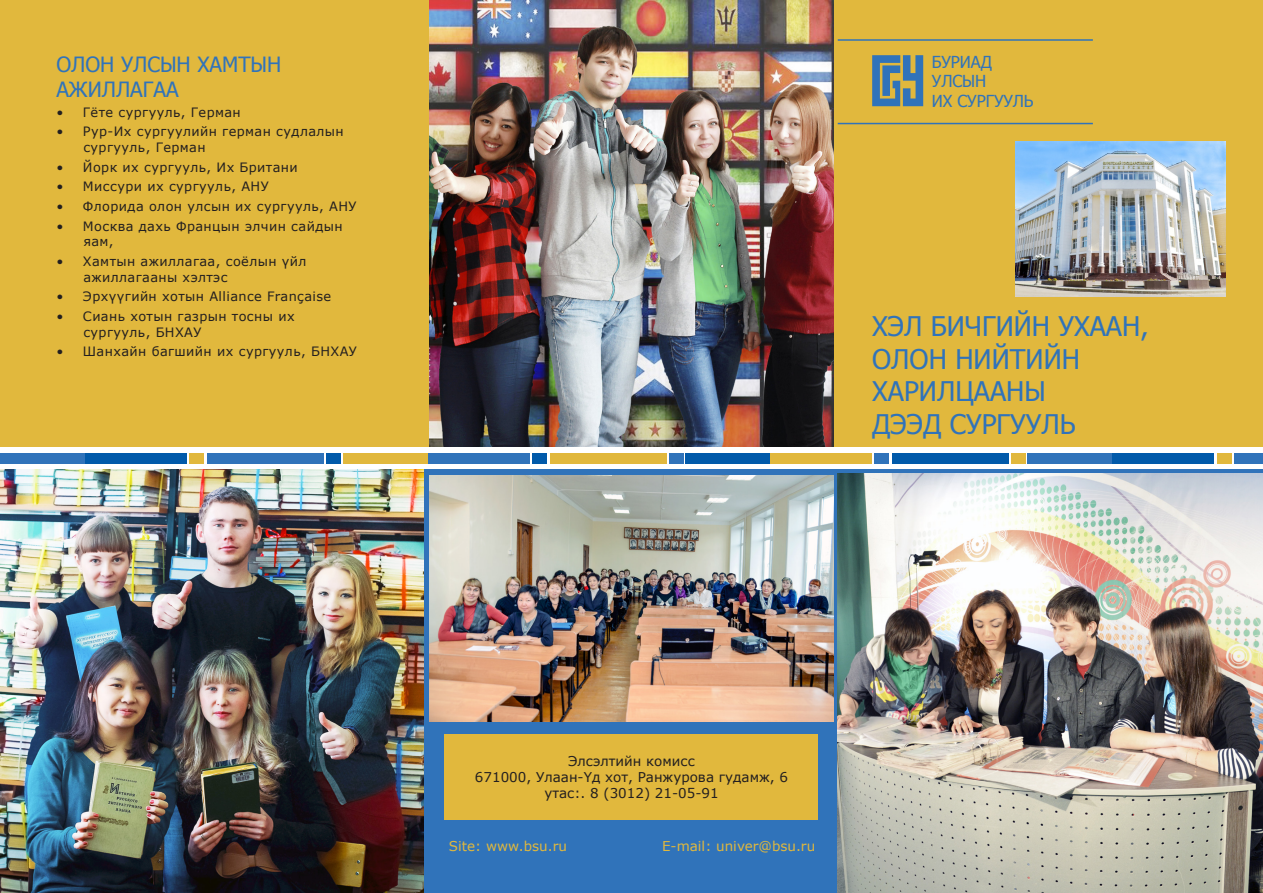
<style>
.page{position:relative;width:1263px;height:893px;background:#fff}
.page>*{position:absolute;margin:0;border:0;box-sizing:border-box;transform-origin:0 0}
.t1{font:27px/32.4px "Tahoma";color:#3073ba}
.t2{font:21px/25.2px "Tahoma";color:#3073ba}
.t3{font:16.5px/19.5px "Tahoma";letter-spacing:-.005em;color:#3073ba}
.t4{font:13.5px/16.2px "Verdana";color:#231f20;text-align:center}
.t5{font:13.5px "Verdana";color:#e1b83d}
.t6{font:12.9px/15.5px "Verdana";letter-spacing:.03em;color:#231f20}
</style>
<div class="page">
<div style="left:0;top:0;width:1263px;height:446px;background:#e1b83d"></div>
<div style="left:0;top:470px;width:1263px;height:423px;background:#3073ba"></div>
<hr style="left:838px;top:39px;width:255px;height:2px;background:#3073ba">
<hr style="left:838px;top:123px;width:255px;height:1px;background:#3073ba">
<div style="left:445px;top:734px;width:373px;height:85px;background:#e1b83d"></div>
<div style="left:0;top:453px;width:85px;height:10px;background:#3073ba"></div>
<div style="left:85px;top:453px;width:102px;height:10px;background:#015aaa"></div>
<div style="left:190px;top:453px;width:14px;height:10px;background:#e1b83d"></div>
<div style="left:207px;top:453px;width:116px;height:10px;background:#3073ba"></div>
<div style="left:326px;top:453px;width:14px;height:10px;background:#015aaa"></div>
<div style="left:343px;top:453px;width:85px;height:10px;background:#e1b83d"></div>
<div style="left:428px;top:453px;width:102px;height:10px;background:#3073ba"></div>
<div style="left:533px;top:453px;width:14px;height:10px;background:#015aaa"></div>
<div style="left:550px;top:453px;width:116px;height:10px;background:#e1b83d"></div>
<div style="left:669px;top:453px;width:14px;height:10px;background:#3073ba"></div>
<div style="left:685px;top:453px;width:85px;height:10px;background:#015aaa"></div>
<div style="left:770px;top:453px;width:102px;height:10px;background:#e1b83d"></div>
<div style="left:875px;top:453px;width:14px;height:10px;background:#3073ba"></div>
<div style="left:892px;top:453px;width:116px;height:10px;background:#015aaa"></div>
<div style="left:1011px;top:453px;width:14px;height:10px;background:#e1b83d"></div>
<div style="left:1027px;top:453px;width:85px;height:10px;background:#3073ba"></div>
<div style="left:1112px;top:453px;width:102px;height:10px;background:#015aaa"></div>
<div style="left:1217px;top:453px;width:14px;height:10px;background:#e1b83d"></div>
<div style="left:1234px;top:453px;width:29px;height:10px;background:#3073ba"></div>
<svg style="left:872px;top:55px;width:51px;height:51px"></svg>
<img style="left:1015px;top:141px;width:211px;height:156px">
<img style="left:838px;top:473px;width:425px;height:420px">
<img style="left:429px;top:1px;width:404px;height:445px">
<img style="left:429px;top:476px;width:404px;height:245px">
<img style="left:0;top:470px;width:423px;height:423px">
<h2 class="t2" style="left:56px;top:51px;width:226px">ОЛОН УЛСЫН ХАМТЫН<br>АЖИЛЛАГАА</h2>
<p class="t6" style="left:56px;top:104px;width:186px">• Гёте сургууль, Герман</p>
<p class="t6" style="left:83px;top:124px;width:262px;text-indent:-27px">• Рур-Их сургуулийн герман судлалын сургууль, Герман</p>
<p class="t6" style="left:56px;top:159px;width:243px">• Йорк их сургууль, Их Британи</p>
<p class="t6" style="left:56px;top:179px;width:214px">• Миссури их сургууль, АНУ</p>
<p class="t6" style="left:56px;top:199px;width:302px">• Флорида олон улсын их сургууль, АНУ</p>
<p class="t6" style="left:83px;top:218px;width:261px;text-indent:-27px">• Москва дахь Францын элчин сайдын яам,</p>
<p class="t6" style="left:83px;top:254px;width:225px;text-indent:-27px">• Хамтын ажиллагаа, соёлын үйл ажиллагааны хэлтэс</p>
<p class="t6" style="left:56px;top:289px;width:276px">• Эрхүүгийн хотын Alliance Française</p>
<p class="t6" style="left:83px;top:308px;width:213px;text-indent:-27px">• Сиань хотын газрын тосны их сургууль, БНХАУ</p>
<p class="t6" style="left:56px;top:344px;width:302px">• Шанхайн багшийн их сургууль, БНХАУ</p>
<p class="t3" style="left:932px;top:51px;width:103px">БУРИАД<br>УЛСЫН<br>ИХ СУРГУУЛЬ</p>
<h1 class="t1" style="left:872px;top:309px;width:278px">ХЭЛ БИЧГИЙН УХААН,<br>ОЛОН НИЙТИЙН<br>ХАРИЛЦААНЫ<br>ДЭЭД СУРГУУЛЬ</h1>
<p class="t4" style="left:475px;top:752px;width:315px">Элсэлтийн комисс<br>671000, Улаан-Үд хот, Ранжурова гудамж, 6 утас:. 8 (3012) 21-05-91</p>
<p class="t5" style="left:449px;top:836px;width:119px">Site: www.bsu.ru</p>
<p class="t5" style="left:662px;top:836px;width:155px">E-mail: univer@bsu.ru</p>
</div>
